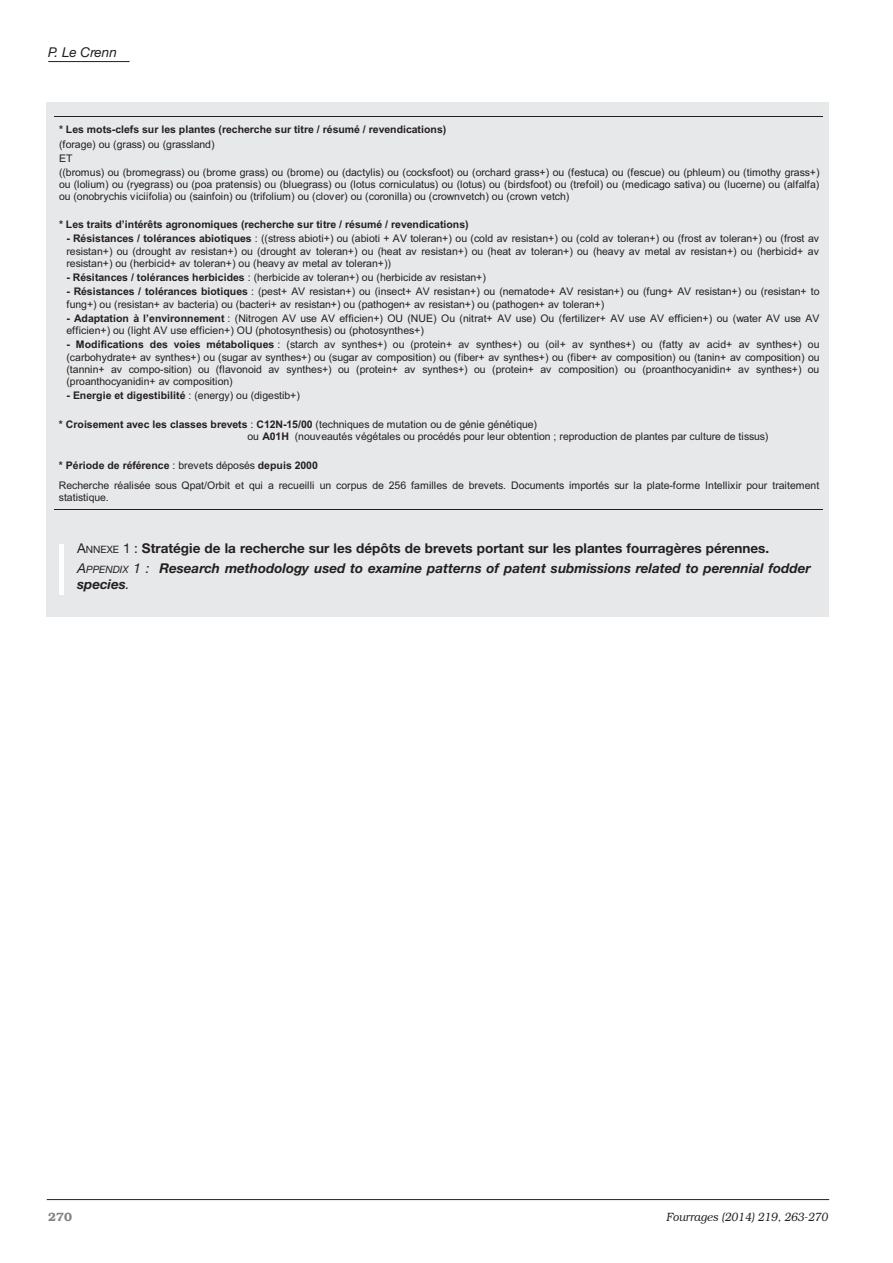
<style>
.page{position:relative;width:893px;height:1263px;background:#fff}
.page>*{position:absolute;margin:0;border:0;box-sizing:border-box;transform-origin:0 0}
.t1{font:700 13.5px/20px "Helvetica Neue";color:#231f20}
.t2{font:italic 13.5px "Helvetica Neue";color:#231f20}
.t3{font:italic 700 13.5px "Helvetica Neue";color:#231f20}
.t4{font:italic 300 12px "Bookman";color:#231f20;scale:.9 1}
.t5{font:600 12px "Bookman";color:#808285}
.t6{font:10.5px/12.1px "Arial";letter-spacing:-.01em;color:#231f20}
.t7{font:700 10.5px "Arial";letter-spacing:-.01em;color:#231f20}
.s1{font-weight:700}
.s2{font-weight:400}
.s3{font-weight:400;font-size:10.2px}
.s4{font-weight:400;font-style:italic}
.s5{font-weight:400;font-style:italic;font-size:10.2px}
.s6{font-style:italic}
</style>
<div class="page">
<hr style="left:48px;top:61px;width:82px;height:1px;background:#231f20">
<hr style="left:47px;top:1199px;width:782px;height:1px;background:#231f20">
<div style="left:47px;top:102px;width:782px;height:515px;background:#e7e8e9"></div>
<hr style="left:55px;top:117px;width:768px;height:1px;background:#231f20">
<hr style="left:55px;top:509px;width:768px;height:1px;background:#231f20">
<hr style="left:60px;top:544px;width:4px;height:50px;background:#fff">
<p class="t2" style="left:48px;top:44px;width:70px">P. Le Crenn</p>
<p class="t7" style="left:59px;top:123px;width:389px">* Les mots-clefs sur les plantes (recherche sur titre / résumé / revendications)</p>
<p class="t6" style="left:59px;top:137px;width:762px;line-height:14px">(forage) ou (grass) ou (grassland)<br>ET<br>((bromus) ou (bromegrass) ou (brome grass) ou (brome) ou (dactylis) ou (cocksfoot) ou (orchard grass+) ou (festuca) ou (fescue) ou (phleum) ou (timothy grass+)</p>
<p class="t6" style="left:59px;top:178px;width:762px">ou (lolium) ou (ryegrass) ou (poa pratensis) ou (bluegrass) ou (lotus corniculatus) ou (lotus) ou (birdsfoot) ou (trefoil) ou (medicago sativa) ou (lucerne) ou (alfalfa) ou (onobrychis viciifolia) ou (sainfoin) ou (trifolium) ou (clover) ou (coronilla) ou (crownvetch) ou (crown vetch)</p>
<p class="t7" style="left:59px;top:217px;width:411px">* Les traits d’intérêts agronomiques (recherche sur titre / résumé / revendications)</p>
<p class="t6" style="left:66px;top:233px;width:754px;text-align:justify"><span class="s1">- Résistances / tolérances abiotiques</span> : ((stress abioti+) ou (abioti + AV toleran+) ou (cold av resistan+) ou (cold av toleran+) ou (frost av toleran+) ou (frost av resistan+) ou (drought av resistan+) ou (drought av toleran+) ou (heat av resistan+) ou (heat av toleran+) ou (heavy av metal av resistan+) ou (herbicid+ av resistan+) ou (herbicid+ av toleran+) ou (heavy av metal av toleran+))</p>
<p class="t6" style="left:66px;top:271px;width:421px"><span class="s1">- Résitances / tolérances herbicides</span> : (herbicide av toleran+) ou (herbicide av resistan+)</p>
<p class="t6" style="left:66px;top:286px;width:755px"><span class="s1">- Résistances / tolérances biotiques</span> : (pest+ AV resistan+) ou (insect+ AV resistan+) ou (nematode+ AV resistan+) ou (fung+ AV resistan+) ou (resistan+ to fung+) ou (resistan+ av bacteria) ou (bacteri+ av resistan+) ou (pathogen+ av resistan+) ou (pathogen+ av toleran+)</p>
<p class="t6" style="left:66px;top:312px;width:754px"><span class="s1">- Adaptation à l’environnement</span> : (Nitrogen AV use AV efficien+) OU (NUE) Ou (nitrat+ AV use) Ou (fertilizer+ AV use AV efficien+) ou (water AV use AV efficien+) ou (light AV use efficien+) OU (photosynthesis) ou (photosynthes+)</p>
<p class="t6" style="left:66px;top:339px;width:755px;text-align:justify"><span class="s1">- Modifications des voies métaboliques</span> : (starch av synthes+) ou (protein+ av synthes+) ou (oil+ av synthes+) ou (fatty av acid+ av synthes+) ou (carbohydrate+ av synthes+) ou (sugar av synthes+) ou (sugar av composition) ou (fiber+ av synthes+) ou (fiber+ av composition) ou (tanin+ av composition) ou (tannin+ av compo-sition) ou (flavonoid av synthes+) ou (protein+ av synthes+) ou (protein+ av composition) ou (proanthocyanidin+ av synthes+) ou (proanthocyanidin+ av composition)</p>
<p class="t7" style="left:66px;top:388px;width:235px">- Energie et digestibilité <span class="s2">: (energy) ou (digestib+)</span></p>
<p class="t6" style="left:247px;top:418px;width:522px;text-indent:-188px"><span class="s1">* Croisement avec les classes brevets</span> : <span class="s1">C12N-15/00</span> (techniques de mutation ou de génie génétique)<br>ou <span class="s1">A01H</span> (nouveautés végétales ou procédés pour leur obtention ; reproduction de plantes par culture de tissus)</p>
<p class="t6" style="left:59px;top:455px;width:762px;line-height:20.5px"><span class="s1">* Période de référence</span> : brevets déposés <span class="s1">depuis 2000<br></span>Recherche réalisée sous Qpat/Orbit et qui a recueilli un corpus de 256 familles de brevets. Documents importés sur la plate-forme Intellixir pour traitement</p>
<p class="t6" style="left:59px;top:491px;width:51px">statistique.</p>
<p class="t1" style="left:77px;top:538px;width:735px"><span class="s2">A</span><span class="s3">NNEXE</span> <span class="s2">1 :</span> Stratégie de la recherche sur les dépôts de brevets portant sur les plantes fourragères pérennes.<br><span class="s4">A</span><span class="s5">PPENDIX</span> <span class="s4">1 :</span> <span class="s6">Research methodology used to examine patterns of patent submissions related to perennial fodder</span></p>
<p class="t3" style="left:77px;top:576px;width:54px">species<span class="s2">.</span></p>
<p class="t5" style="left:48px;top:1209px;width:25px">270</p>
<p class="t4" style="left:666px;top:1209px;width:181px">Fourrages (2014) 219, 263-270</p>
</div>
